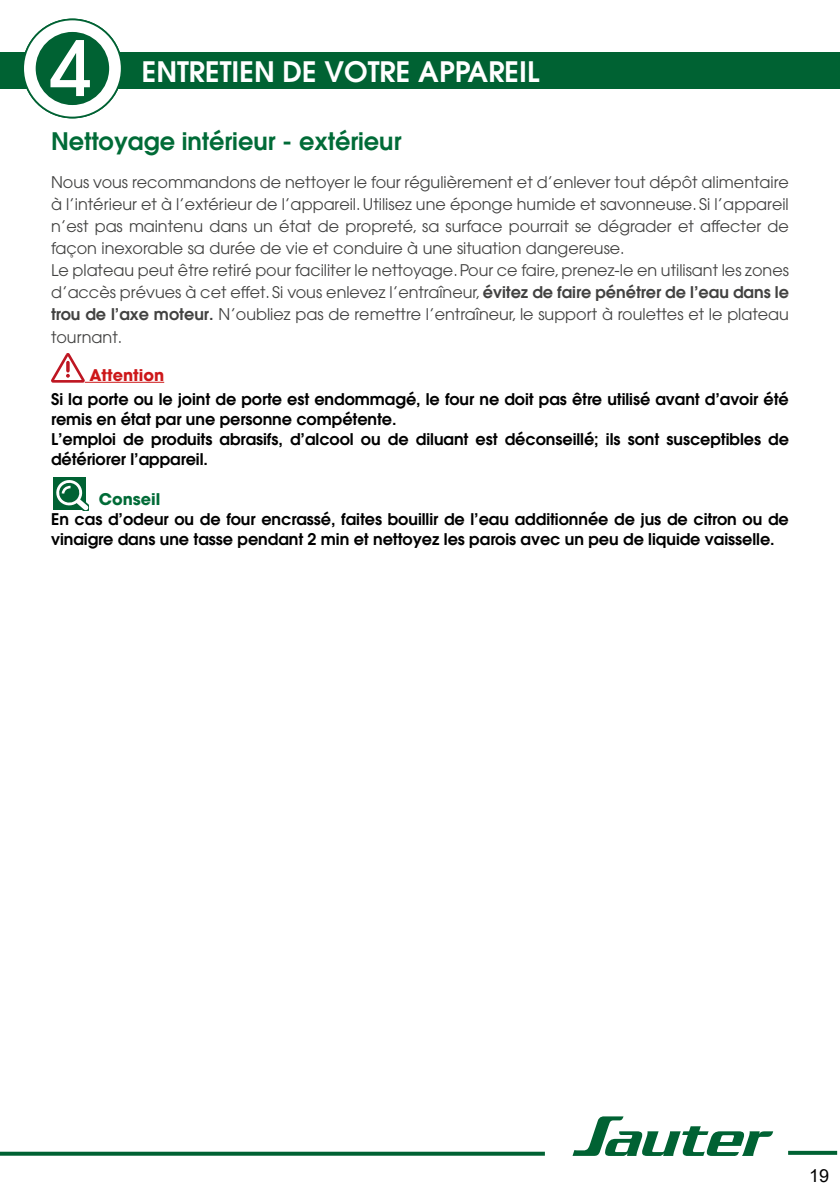
<style>
.page{position:relative;width:840px;height:1191px;background:#fff}
.page>*{position:absolute;margin:0;border:0;box-sizing:border-box;transform-origin:0 0}
.t1{font:500 75.6px "Avant Garde";color:#fff}
.t2{font:600 28px "Avant Garde";color:#fff}
.t3{font:600 24px "Avant Garde";color:#006b37}
.t4{font:18px "Arial";color:#000}
.t5{font:16px/22px "Avant Garde";color:#424241}
.t6{font:600 16px/20px "Avant Garde";letter-spacing:-.005em;color:#000}
.t7{font:700 16px "Avant Garde";color:#cd1719}
.t8{font:700 16px "Avant Garde";color:#006b37}
.s1{font-weight:600}
</style>
<div class="page">
<svg style="left:1px;top:1151px;width:543px;height:4px;background:#2d7e57"></svg>
<svg style="left:572px;top:1116px;width:200px;height:40px"></svg>
<svg style="left:788px;top:1150px;width:48px;height:4px"></svg>
<div style="left:0;top:52px;width:839px;height:37px;background:#006233"></div>
<div style="left:23px;top:19px;width:99px;height:98px;background:#fff;border-radius:50%"></div>
<div style="left:22px;top:19px;width:100px;height:99px;border:2px solid #006233;border-radius:50%"></div>
<div style="left:36px;top:32px;width:73px;height:73px;background:#006233;border-radius:50%"></div>
<hr style="left:85px;top:382px;width:79px;height:1px;background:#cd1719">
<svg style="left:51px;top:353px;width:34px;height:30px"></svg>
<svg style="left:66px;top:361px;width:4px;height:11px"></svg>
<div style="left:53px;top:477px;width:33px;height:32px;background:#006233"></div>
<svg style="left:55px;top:480px;width:34px;height:30px"></svg>
<h1 class="t1" style="left:50px;top:22px;width:44px">4</h1>
<h2 class="t2" style="left:142px;top:54px;width:399px">ENTRETIEN DE VOTRE APPAREIL</h2>
<h3 class="t3" style="left:51px;top:125px;width:351px">Nettoyage intérieur - extérieur</h3>
<p class="t5" style="left:51px;top:172px;width:739px">Nous vous recommandons de nettoyer le four régulièrement et d’enlever tout dépôt alimentaire à l’intérieur et à l’extérieur de l’appareil. Utilisez une éponge humide et savonneuse. Si l’appareil n’est pas maintenu dans un état de propreté, sa surface pourrait se dégrader et affecter de façon inexorable sa durée de vie et conduire à une situation dangereuse.<br>Le plateau peut être retiré pour faciliter le nettoyage. Pour ce faire, prenez-le en utilisant les zones d’accès prévues à cet effet. Si vous enlevez l’entraîneur, <span class="s1">évitez de faire pénétrer de l’eau dans le trou de l’axe moteur.</span> N’oubliez pas de remettre l’entraîneur, le support à roulettes et le plateau tournant.</p>
<p class="t7" style="left:89px;top:364px;width:76px">Attention</p>
<p class="t6" style="left:51px;top:388px;width:739px">Si la porte ou le joint de porte est endommagé, le four ne doit pas être utilisé avant d’avoir été remis en état par une personne compétente.<br>L’emploi de produits abrasifs, d’alcool ou de diluant est déconseillé; ils sont susceptibles de détériorer l’appareil.</p>
<p class="t8" style="left:99px;top:489px;width:63px">Conseil</p>
<p class="t6" style="left:51px;top:509px;width:738px">En cas d’odeur ou de four encrassé, faites bouillir de l’eau additionnée de jus de citron ou de vinaigre dans une tasse pendant 2 min et nettoyez les parois avec un peu de liquide vaisselle.</p>
<p class="t4" style="left:808px;top:1163px;width:22px">19</p>
</div>
